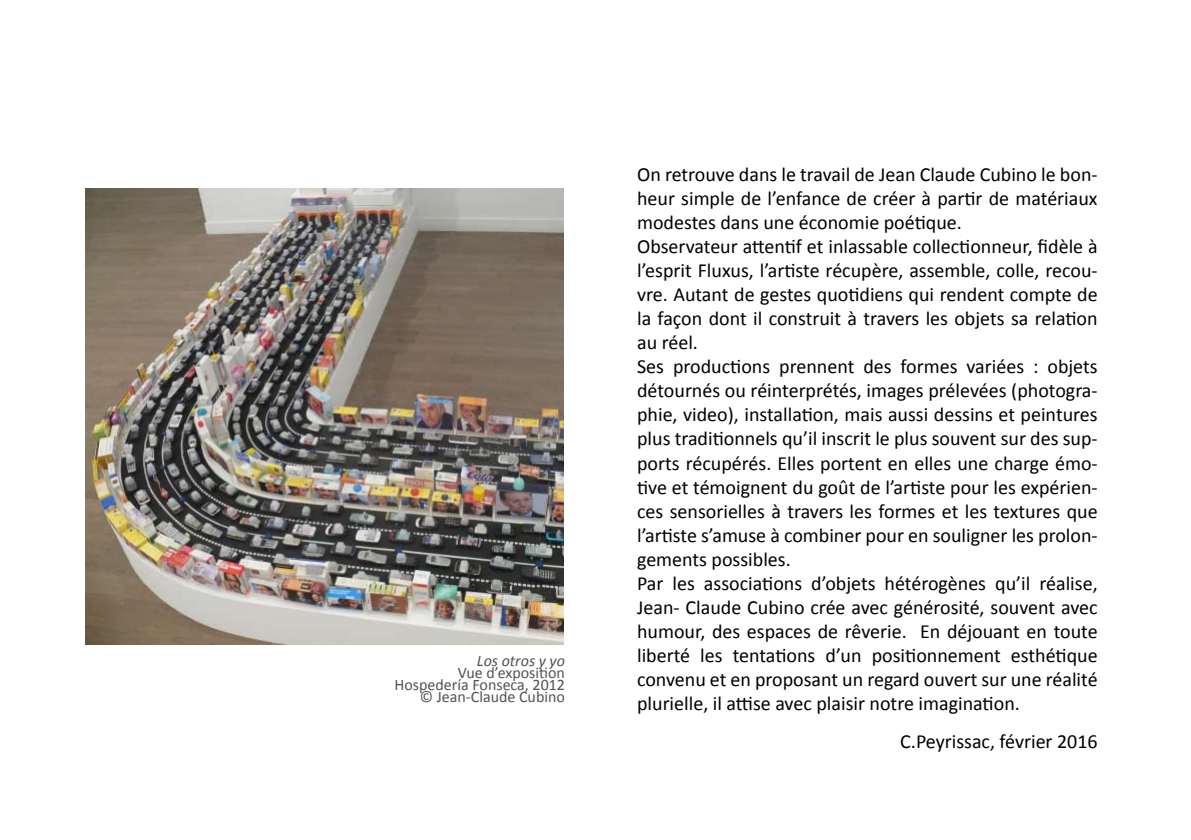
<style>
.page{position:relative;width:1191px;height:840px;background:#fff}
.page>*{position:absolute;margin:0;border:0;box-sizing:border-box;transform-origin:0 0}
.t1{font:20px/24px "Calibri";color:#000}
.t2{font:16px/12px "Calibri";color:#535355;text-align:right}
.t3{font:italic 16px "Calibri";color:#535355}
</style>
<div class="page">
<img style="left:85px;top:188px;width:479px;height:456px">
<p class="t3" style="left:477px;top:650px;width:89px">Los otros y yo</p>
<p class="t2" style="left:394px;top:666px;width:172px">Vue d’exposition<br>Hospedería Fonseca, 2012 © Jean-Claude Cubino</p>
<p class="t1" style="left:637px;top:161px;width:462px">On retrouve dans le travail de Jean Claude Cubino le bon&shy;heur simple de l’enfance de créer à partir de matériaux modestes dans une économie poétique.<br>Observateur attentif et inlassable collectionneur, fidèle à l’esprit Fluxus, l’artiste récupère, assemble, colle, recou&shy;vre. Autant de gestes quotidiens qui rendent compte de la façon dont il construit à travers les objets sa relation au réel.<br>Ses productions prennent des formes variées : objets détournés ou réinterprétés, images prélevées (photogra&shy;phie, video), installation, mais aussi dessins et peintures plus traditionnels qu’il inscrit le plus souvent sur des sup&shy;ports récupérés. Elles portent en elles une charge émo&shy;tive et témoignent du goût de l’artiste pour les expérien&shy;ces sensorielles à travers les formes et les textures que l’artiste s’amuse à combiner pour en souligner les prolon&shy;gements possibles.<br>Par les associations d’objets hétérogènes qu’il réalise, Jean- Claude Cubino crée avec générosité, souvent avec humour, des espaces de rêverie. En déjouant en toute liberté les tentations d’un positionnement esthétique convenu et en proposant un regard ouvert sur une réalité plurielle, il attise avec plaisir notre imagination.</p>
<p class="t1" style="left:900px;top:728px;width:199px">C.Peyrissac, février 2016</p>
</div>
